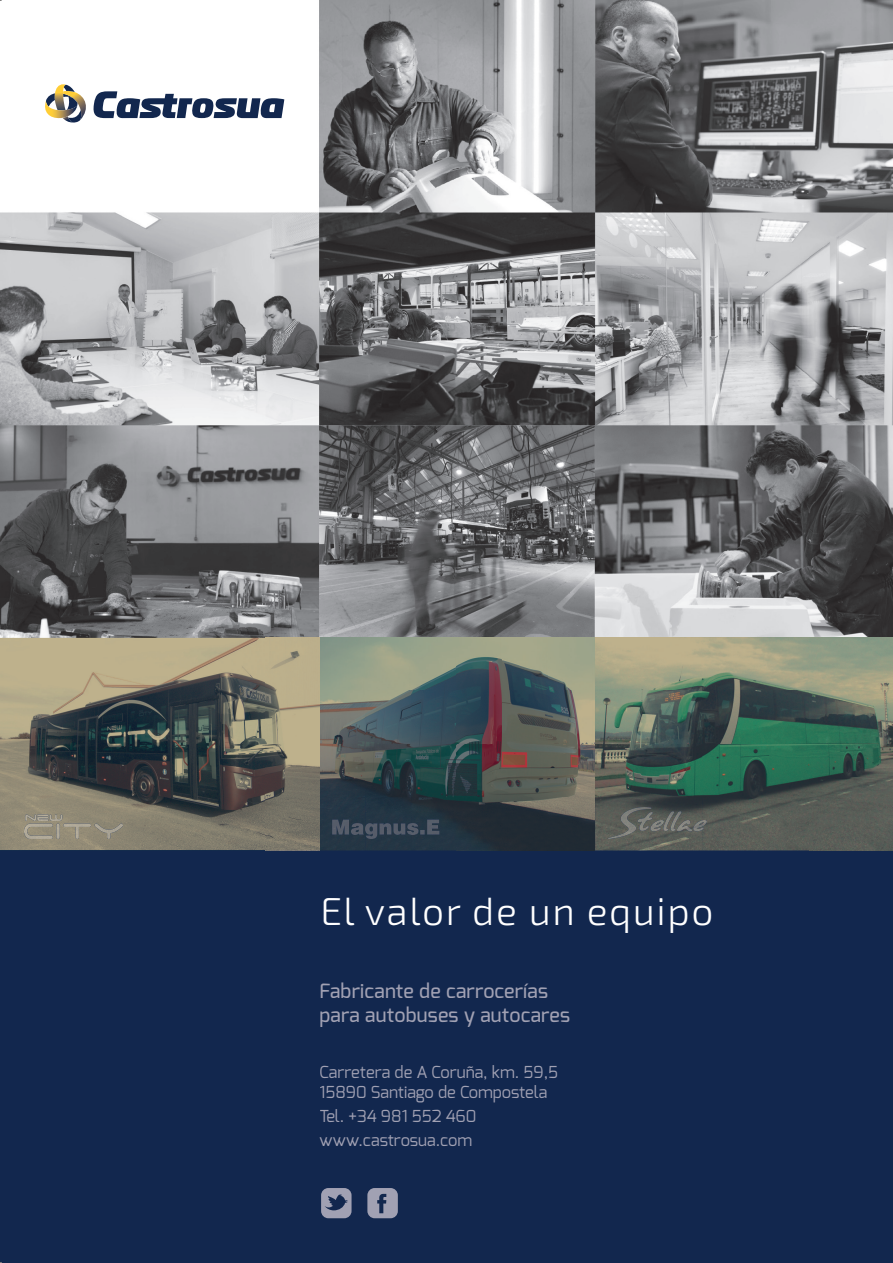
<style>
.page{position:relative;width:893px;height:1263px;background:#12274e}
.page>*{position:absolute;margin:0;border:0;box-sizing:border-box;transform-origin:0 0}
.t1{font:300 39px "Exo 2.0";letter-spacing:.04em;color:#fff}
.t2{font:500 19.8px/23.7px "Exo";letter-spacing:.01em;color:#a1a1b3}
.t3{font:16.5px/19.8px "Exo";color:#a1a1b3}
</style>
<div class="page">
<img style="left:0;top:0;width:893px;height:850px">
<hr style="left:595px;top:638px;width:1px;height:212px;background:#082845">
<hr style="left:0;top:850px;width:319px;height:1px;background:#082845">
<img style="left:0;top:638px;width:893px;height:1px">
<img style="left:681px;top:822px;width:23px;height:3px">
<img style="left:608px;top:807px;width:73px;height:32px">
<img style="left:24px;top:823px;width:29px;height:16px">
<img style="left:56px;top:823px;width:4px;height:16px;border-radius:2px">
<img style="left:63px;top:823px;width:28px;height:16px">
<img style="left:95px;top:823px;width:28px;height:16px">
<svg style="left:25px;top:814px;width:37px;height:7px"></svg>
<img style="left:332px;top:819px;width:107px;height:20px">
<svg style="left:367px;top:1188px;width:31px;height:30px"></svg>
<svg style="left:321px;top:1188px;width:31px;height:30px"></svg>
<svg style="left:42px;top:84px;width:242px;height:39px"></svg>
<h1 class="t1" style="left:320px;top:889px;width:395px">El valor de un equipo</h1>
<p class="t2" style="left:319px;top:979px;width:252px">Fabricante de carrocerías para autobuses y autocares</p>
<p class="t3" style="left:319px;top:1062px;width:240px">Carretera de A Coruña, km. 59,5<br>15890 Santiago de Compostela</p>
<p class="t3" style="left:319px;top:1104px;width:159px;line-height:24px">Tel. +34 981 552 460 www.castrosua.com</p>
</div>
